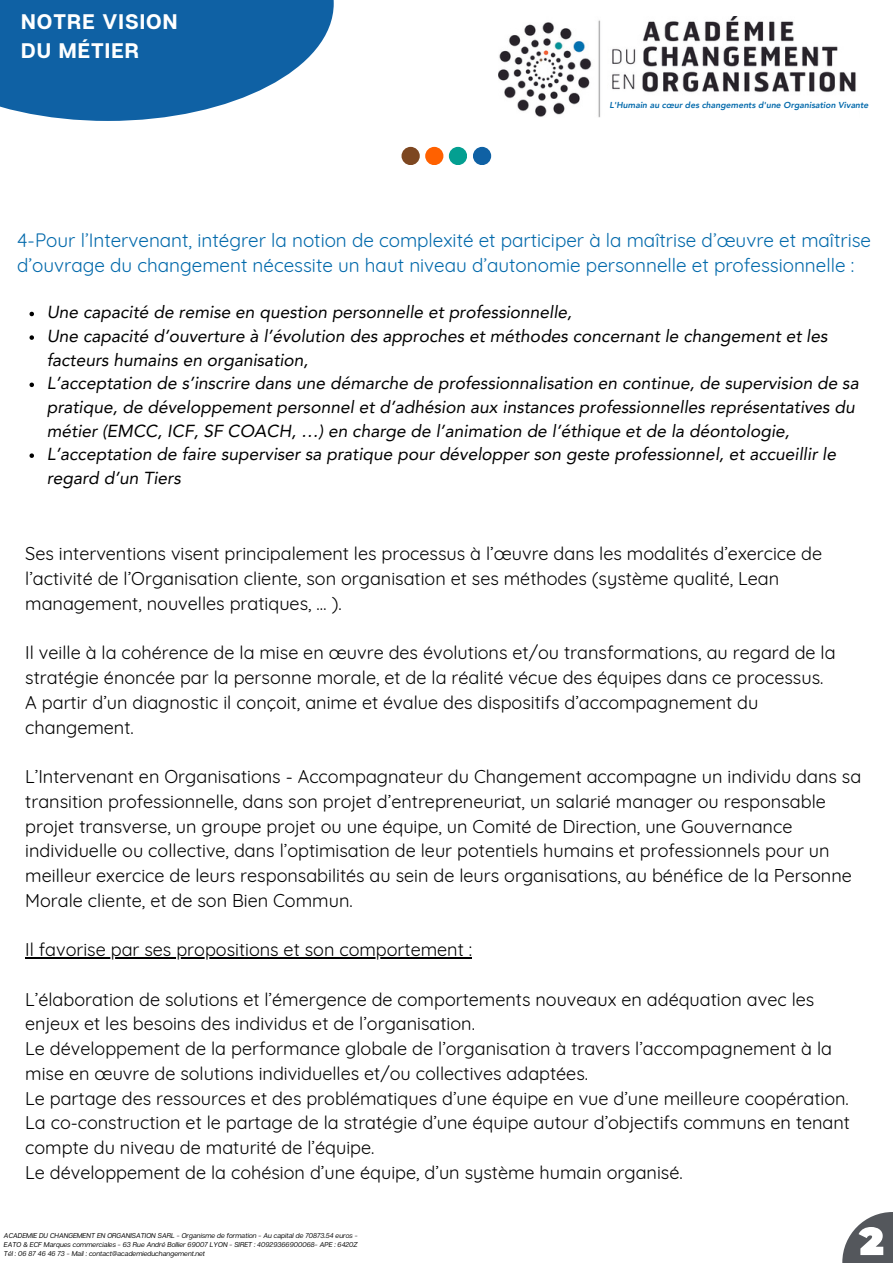
<style>
.page{position:relative;width:893px;height:1264px;background:#fff}
.page>*{position:absolute;margin:0;border:0;box-sizing:border-box;transform-origin:0 0}
.t1{font:700 21px "Articulat CF";letter-spacing:.05em;color:#fff}
.t2{font:18.9px/25.8px "Quicksand";color:#0269ab}
.t3{font:18.15px/24.8px "Quicksand";color:#000}
.t4{font:italic 17.4px/23.5px "Avenir LT Pro";color:#000}
.t5{font:italic 800 8.7px "Avenir LT Pro";color:#0269ab}
.t6{font:italic 6.9px "Articulat CF";color:#000}
</style>
<div class="page">
<img style="left:498px;top:17px;width:358px;height:100px">
<div style="left:604px;top:99px;width:255px;height:33px;background:#fff;border-radius:17px"></div>
<div style="left:401px;top:147px;width:19px;height:18px;background:#7d4721;border-radius:50%"></div>
<div style="left:425px;top:147px;width:18px;height:18px;background:#ff6100;border-radius:50%"></div>
<div style="left:449px;top:147px;width:18px;height:18px;background:#039f91;border-radius:50%"></div>
<div style="left:473px;top:147px;width:18px;height:18px;background:#0f61a4;border-radius:50%"></div>
<svg style="left:0;top:0;width:334px;height:121px;background:#3379b1"></svg>
<svg style="left:842px;top:1212px;width:50px;height:50px;fill:#54575c"></svg>
<svg style="left:858px;top:1226px;width:25px;height:28px"></svg>
<hr style="left:25px;top:957px;width:447px;height:1px;background:#000">
<svg style="left:29px;top:312px;width:5px;height:4px"></svg>
<svg style="left:29px;top:335px;width:5px;height:5px"></svg>
<svg style="left:29px;top:382px;width:5px;height:5px"></svg>
<svg style="left:29px;top:453px;width:5px;height:5px"></svg>
<p class="t1" style="left:21px;top:8px;width:158px">NOTRE VISION</p>
<p class="t1" style="left:21px;top:38px;width:119px">DU MÉTIER</p>
<p class="t5" style="left:609px;top:102px;width:260px">L'Humain au cœur des changements d'une Organisation Vivante</p>
<p class="t2" style="left:17px;top:226px;width:855px">4-Pour l’Intervenant, intégrer la notion de complexité et participer à la maîtrise d’œuvre et maîtrise d’ouvrage du changement nécessite un haut niveau d’autonomie personnelle et professionnelle :</p>
<p class="t4" style="left:47px;top:302px;width:527px">Une capacité de remise en question personnelle et professionnelle,</p>
<p class="t4" style="left:47px;top:326px;width:782px">Une capacité d’ouverture à l’évolution des approches et méthodes concernant le changement et les facteurs humains en organisation,</p>
<p class="t4" style="left:47px;top:373px;width:813px">L’acceptation de s’inscrire dans une démarche de professionnalisation en continue, de supervision de sa pratique, de développement personnel et d’adhésion aux instances professionnelles représentatives du métier (EMCC, ICF, SF COACH, …) en charge de l’animation de l’éthique et de la déontologie,</p>
<p class="t4" style="left:47px;top:444px;width:790px">L’acceptation de faire superviser sa pratique pour développer son geste professionnel, et accueillir le regard d’un Tiers</p>
<p class="t3" style="left:25px;top:541px;width:798px">Ses interventions visent principalement les processus à l’œuvre dans les modalités d’exercice de l’activité de l’Organisation cliente, son organisation et ses méthodes (système qualité, Lean management, nouvelles pratiques, … ).</p>
<p class="t3" style="left:25px;top:640px;width:811px">Il veille à la cohérence de la mise en œuvre des évolutions et/ou transformations, au regard de la stratégie énoncée par la personne morale, et de la réalité vécue des équipes dans ce processus.</p>
<p class="t3" style="left:25px;top:689px;width:734px">A partir d’un diagnostic il conçoit, anime et évalue des dispositifs d’accompagnement du changement.</p>
<p class="t3" style="left:25px;top:763px;width:837px">L’Intervenant en Organisations - Accompagnateur du Changement accompagne un individu dans sa transition professionnelle, dans son projet d’entrepreneuriat, un salarié manager ou responsable projet transverse, un groupe projet ou une équipe, un Comité de Direction, une Gouvernance individuelle ou collective, dans l’optimisation de leur potentiels humains et professionnels pour un meilleur exercice de leurs responsabilités au sein de leurs organisations, au bénéfice de la Personne Morale cliente, et de son Bien Commun.</p>
<p class="t3" style="left:25px;top:937px;width:448px">Il favorise par ses propositions et son comportement :</p>
<p class="t3" style="left:25px;top:986px;width:790px">L’élaboration de solutions et l’émergence de comportements nouveaux en adéquation avec les enjeux et les besoins des individus et de l’organisation.</p>
<p class="t3" style="left:25px;top:1035px;width:808px">Le développement de la performance globale de l’organisation à travers l’accompagnement à la mise en œuvre de solutions individuelles et/ou collectives adaptées.</p>
<p class="t3" style="left:25px;top:1085px;width:825px">Le partage des ressources et des problématiques d’une équipe en vue d’une meilleure coopération.</p>
<p class="t3" style="left:25px;top:1110px;width:826px">La co-construction et le partage de la stratégie d’une équipe autour d’objectifs communs en tenant compte du niveau de maturité de l’équipe.</p>
<p class="t3" style="left:25px;top:1159px;width:659px">Le développement de la cohésion d’une équipe, d’un système humain organisé.</p>
<p class="t6" style="left:4px;top:1230px;width:355px">ACADEMIE DU CHANGEMENT EN ORGANISATION SARL - Organisme de formation - Au capital de 70873.54 euros -</p>
<p class="t6" style="left:4px;top:1240px;width:355px">EATO &amp; ECF Marques commerciales - 63 Rue André Bollier 69007 LYON - SIRET : 40929366900068- APE : 6420Z</p>
<p class="t6" style="left:4px;top:1249px;width:203px">Tél : 06 87 46 46 73 - Mail : contact@academieduchangement.net</p>
</div>
